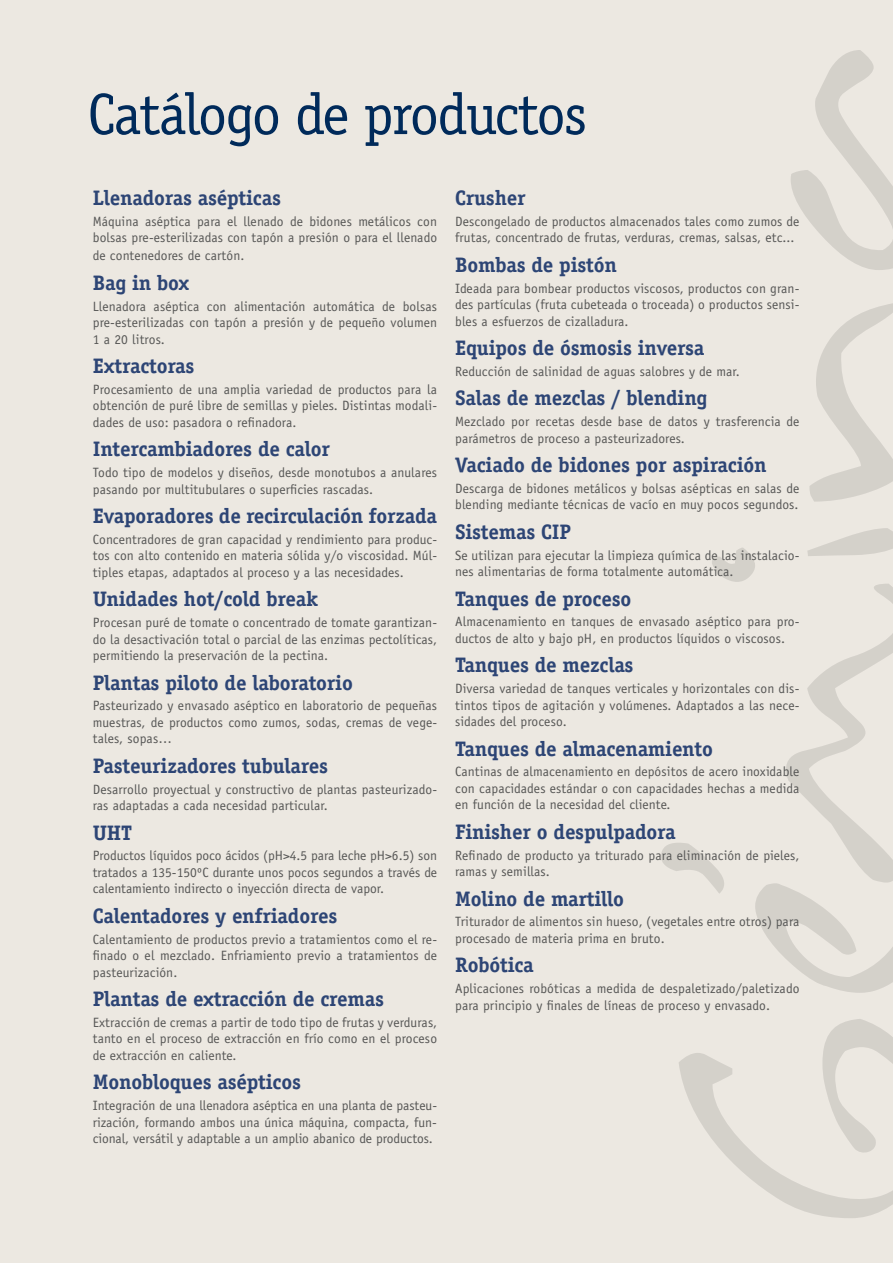
<style>
.page{position:relative;width:893px;height:1263px;background:#ece8e1}
.page>*{position:absolute;margin:0;border:0;box-sizing:border-box;transform-origin:0 0}
.t1{font:58.5px "Officina Serif Std";letter-spacing:-.03em;color:#002a5a}
.t2{font:700 21px "Officina Serif Std";letter-spacing:-.01em;color:#2d4575}
.t3{font:13.5px/16.5px "Officina Sans Std";letter-spacing:.01em;color:#575756;text-align:justify}
</style>
<div class="page">
<svg style="left:679px;top:1019px;width:214px;height:199px"></svg>
<svg style="left:661px;top:528px;width:232px;height:465px"></svg>
<svg style="left:809px;top:303px;width:84px;height:199px"></svg>
<svg style="left:791px;top:50px;width:102px;height:220px"></svg>
<h1 class="t1" style="left:87px;top:80px;width:501px">Catálogo de productos</h1>
<h2 class="t2" style="left:93px;top:185px;width:190px">Llenadoras asépticas</h2>
<p class="t3" style="left:93px;top:213px;width:346px">Máquina aséptica para el llenado de bidones metálicos con bolsas pre-esterilizadas con tapón a presión o para el llenado</p>
<p class="t3" style="left:93px;top:247px;width:153px">de contenedores de cartón.</p>
<h2 class="t2" style="left:93px;top:269px;width:98px">Bag in box</h2>
<p class="t3" style="left:93px;top:298px;width:346px">Llenadora aséptica con alimentación automática de bolsas pre-esterilizadas con tapón a presión y de pequeño volumen 1 a 20 litros.</p>
<h2 class="t2" style="left:93px;top:353px;width:103px">Extractoras</h2>
<p class="t3" style="left:93px;top:381px;width:346px">Procesamiento de una amplia variedad de productos para la obtención de puré libre de semillas y pieles. Distintas modali&shy;dades de uso: pasadora o refinadora.</p>
<h2 class="t2" style="left:93px;top:436px;width:239px">Intercambiadores de calor</h2>
<p class="t3" style="left:93px;top:464px;width:346px">Todo tipo de modelos y diseños, desde monotubos a anulares pasando por multitubulares o superficies rascadas.</p>
<h2 class="t2" style="left:93px;top:503px;width:346px">Evaporadores de recirculación forzada</h2>
<p class="t3" style="left:93px;top:531px;width:346px">Concentradores de gran capacidad y rendimiento para produc&shy;tos con alto contenido en materia sólida y/o viscosidad. Múl&shy;tiples etapas, adaptados al proceso y a las necesidades.</p>
<h2 class="t2" style="left:93px;top:586px;width:227px">Unidades hot/cold break</h2>
<p class="t3" style="left:93px;top:614px;width:346px">Procesan puré de tomate o concentrado de tomate garantizan&shy;do la desactivación total o parcial de las enzimas pectolíticas, permitiendo la preservación de la pectina.</p>
<h2 class="t2" style="left:93px;top:669px;width:262px">Plantas piloto de laboratorio</h2>
<p class="t3" style="left:93px;top:697px;width:346px">Pasteurizado y envasado aséptico en laboratorio de pequeñas muestras, de productos como zumos, sodas, cremas de vege&shy;tales, sopas…</p>
<h2 class="t2" style="left:93px;top:753px;width:237px">Pasteurizadores tubulares</h2>
<p class="t3" style="left:93px;top:781px;width:346px">Desarrollo proyectual y constructivo de plantas pasteurizado&shy;ras adaptadas a cada necesidad particular.</p>
<h2 class="t2" style="left:93px;top:819px;width:41px">UHT</h2>
<p class="t3" style="left:93px;top:847px;width:346px">Productos líquidos poco ácidos (pH&gt;4.5 para leche pH&gt;6.5) son tratados a 135-150ºC durante unos pocos segundos a través de calentamiento indirecto o inyección directa de vapor.</p>
<h2 class="t2" style="left:93px;top:903px;width:246px">Calentadores y enfriadores</h2>
<p class="t3" style="left:93px;top:931px;width:346px">Calentamiento de productos previo a tratamientos como el re&shy;finado o el mezclado. Enfriamiento previo a tratamientos de pasteurización.</p>
<h2 class="t2" style="left:93px;top:986px;width:293px">Plantas de extracción de cremas</h2>
<p class="t3" style="left:93px;top:1014px;width:346px">Extracción de cremas a partir de todo tipo de frutas y verduras, tanto en el proceso de extracción en frío como en el proceso de extracción en caliente.</p>
<h2 class="t2" style="left:93px;top:1069px;width:210px">Monobloques asépticos</h2>
<p class="t3" style="left:93px;top:1097px;width:346px">Integración de una llenadora aséptica en una planta de pasteu&shy;rización, formando ambos una única máquina, compacta, fun&shy;cional, versátil y adaptable a un amplio abanico de productos.</p>
<h2 class="t2" style="left:455px;top:185px;width:72px">Crusher</h2>
<p class="t3" style="left:455px;top:213px;width:346px">Descongelado de productos almacenados tales como zumos de frutas, concentrado de frutas, verduras, cremas, salsas, etc...</p>
<h2 class="t2" style="left:455px;top:251px;width:163px">Bombas de pistón</h2>
<p class="t3" style="left:455px;top:280px;width:346px">Ideada para bombear productos viscosos, productos con gran&shy;des partículas (fruta cubeteada o troceada) o productos sensi&shy;bles a esfuerzos de cizalladura.</p>
<h2 class="t2" style="left:455px;top:335px;width:251px">Equipos de ósmosis inversa</h2>
<p class="t3" style="left:455px;top:363px;width:286px">Reducción de salinidad de aguas salobres y de mar.</p>
<h2 class="t2" style="left:455px;top:385px;width:254px">Salas de mezclas / blending</h2>
<p class="t3" style="left:455px;top:413px;width:346px">Mezclado por recetas desde base de datos y trasferencia de parámetros de proceso a pasteurizadores.</p>
<h2 class="t2" style="left:455px;top:452px;width:313px">Vaciado de bidones por aspiración</h2>
<p class="t3" style="left:455px;top:480px;width:346px">Descarga de bidones metálicos y bolsas asépticas en salas de blending mediante técnicas de vacío en muy pocos segundos.</p>
<h2 class="t2" style="left:455px;top:519px;width:117px">Sistemas CIP</h2>
<p class="t3" style="left:455px;top:547px;width:346px">Se utilizan para ejecutar la limpieza química de las instalacio&shy;nes alimentarias de forma totalmente automática.</p>
<h2 class="t2" style="left:455px;top:585px;width:178px">Tanques de proceso</h2>
<p class="t3" style="left:455px;top:613px;width:346px">Almacenamiento en tanques de envasado aséptico para pro&shy;ductos de alto y bajo pH, en productos líquidos o viscosos.</p>
<h2 class="t2" style="left:455px;top:652px;width:180px">Tanques de mezclas</h2>
<p class="t3" style="left:455px;top:680px;width:346px">Diversa variedad de tanques verticales y horizontales con dis&shy;tintos tipos de agitación y volúmenes. Adaptados a las nece&shy;sidades del proceso.</p>
<h2 class="t2" style="left:455px;top:735px;width:259px">Tanques de almacenamiento</h2>
<p class="t3" style="left:455px;top:763px;width:346px">Cantinas de almacenamiento en depósitos de acero inoxidable con capacidades estándar o con capacidades hechas a medida en función de la necesidad del cliente.</p>
<h2 class="t2" style="left:455px;top:819px;width:222px">Finisher o despulpadora</h2>
<p class="t3" style="left:455px;top:847px;width:346px">Refinado de producto ya triturado para eliminación de pieles, ramas y semillas.</p>
<h2 class="t2" style="left:455px;top:885px;width:171px">Molino de martillo</h2>
<p class="t3" style="left:455px;top:913px;width:346px">Triturador de alimentos sin hueso, (vegetales entre otros) para procesado de materia prima en bruto.</p>
<h2 class="t2" style="left:455px;top:952px;width:80px">Robótica</h2>
<p class="t3" style="left:455px;top:980px;width:346px">Aplicaciones robóticas a medida de despaletizado/paletizado para principio y finales de líneas de proceso y envasado.</p>
</div>
